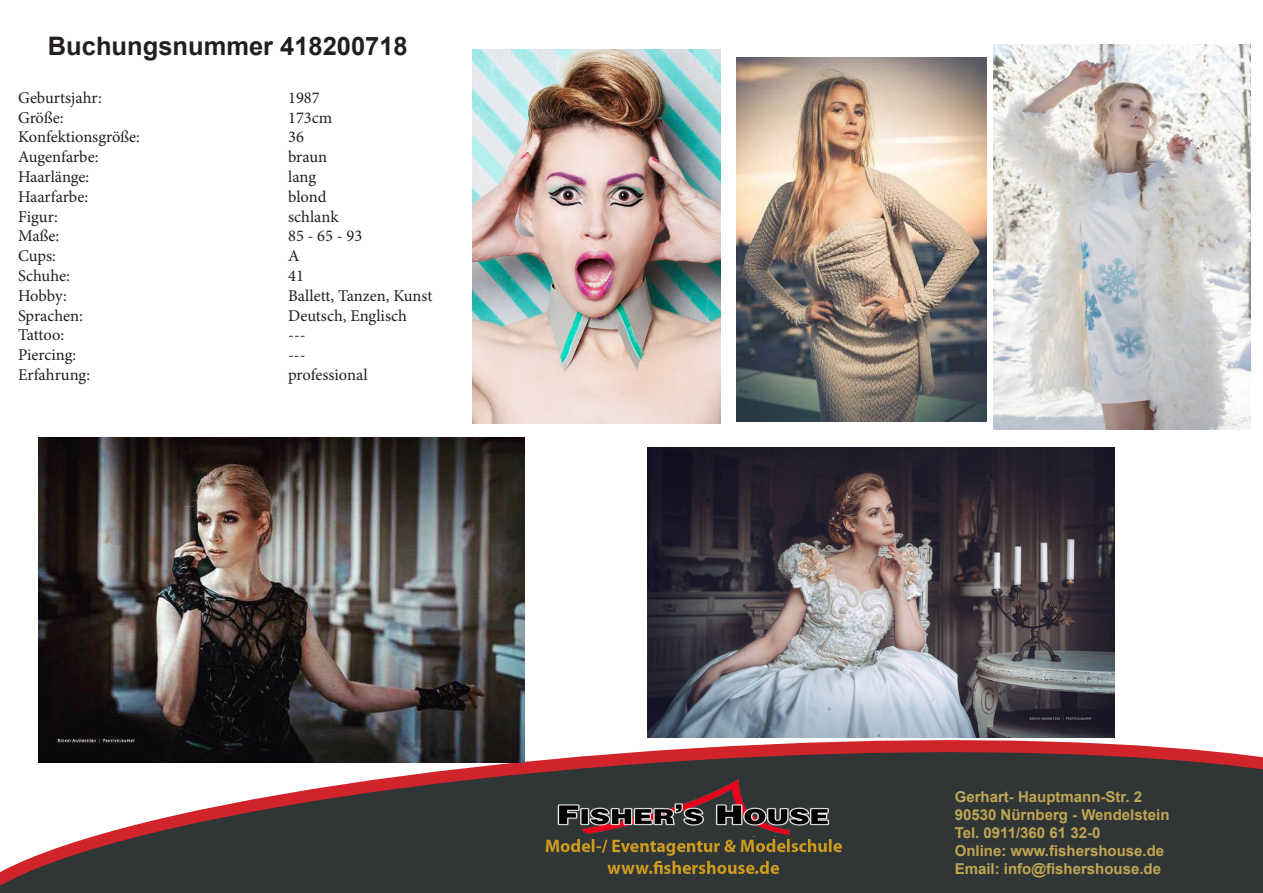
<style>
.page{position:relative;width:1263px;height:893px;background:#fff}
.page>*{position:absolute;margin:0;border:0;box-sizing:border-box;transform-origin:0 0}
.t1{font:700 25.5px "Arial";color:#231f20}
.t2{font:16.5px "Minion Pro";color:#231f20}
.t3{font:700 15px "Arial";color:#c1a652}
</style>
<div class="page">
<svg style="left:0;top:729px;width:1263px;height:164px"></svg>
<img style="left:513px;top:778px;width:361px;height:108px">
<img style="left:993px;top:44px;width:257px;height:385px">
<img style="left:647px;top:447px;width:467px;height:291px">
<img style="left:736px;top:58px;width:250px;height:364px">
<img style="left:38px;top:438px;width:486px;height:324px">
<img style="left:473px;top:50px;width:248px;height:373px">
<p class="t1" style="left:48px;top:28px;width:361px">Buchungsnummer 418200718</p>
<p class="t2" style="left:18px;top:86px;width:85px">Geburtsjahr:</p>
<p class="t2" style="left:288px;top:86px;width:33px">1987</p>
<p class="t2" style="left:18px;top:106px;width:47px">Größe:</p>
<p class="t2" style="left:288px;top:106px;width:46px">173cm</p>
<p class="t2" style="left:18px;top:126px;width:123px">Konfektionsgröße:</p>
<p class="t2" style="left:288px;top:126px;width:17px">36</p>
<p class="t2" style="left:18px;top:146px;width:82px">Augenfarbe:</p>
<p class="t2" style="left:288px;top:146px;width:41px">braun</p>
<p class="t2" style="left:18px;top:166px;width:73px">Haarlänge:</p>
<p class="t2" style="left:288px;top:166px;width:29px">lang</p>
<p class="t2" style="left:18px;top:185px;width:72px">Haarfarbe:</p>
<p class="t2" style="left:288px;top:185px;width:40px">blond</p>
<p class="t2" style="left:18px;top:205px;width:41px">Figur:</p>
<p class="t2" style="left:288px;top:205px;width:52px">schlank</p>
<p class="t2" style="left:18px;top:225px;width:43px">Maße:</p>
<p class="t2" style="left:288px;top:225px;width:76px">85 - 65 - 93</p>
<p class="t2" style="left:18px;top:245px;width:39px">Cups:</p>
<p class="t2" style="left:288px;top:245px;width:13px">A</p>
<p class="t2" style="left:18px;top:265px;width:53px">Schuhe:</p>
<p class="t2" style="left:288px;top:265px;width:17px">41</p>
<p class="t2" style="left:18px;top:284px;width:50px">Hobby:</p>
<p class="t2" style="left:288px;top:284px;width:146px">Ballett, Tanzen, Kunst</p>
<p class="t2" style="left:18px;top:304px;width:66px">Sprachen:</p>
<p class="t2" style="left:288px;top:304px;width:120px">Deutsch, Englisch</p>
<p class="t2" style="left:18px;top:324px;width:48px">Tattoo:</p>
<p class="t2" style="left:288px;top:324px;width:19px">---</p>
<p class="t2" style="left:18px;top:344px;width:60px">Piercing:</p>
<p class="t2" style="left:288px;top:344px;width:19px">---</p>
<p class="t2" style="left:18px;top:364px;width:74px">Erfahrung:</p>
<p class="t2" style="left:288px;top:364px;width:81px">professional</p>
<p class="t3" style="left:955px;top:786px;width:189px">Gerhart- Hauptmann-Str. 2</p>
<p class="t3" style="left:955px;top:804px;width:216px">90530 Nürnberg - Wendelstein</p>
<p class="t3" style="left:955px;top:822px;width:147px">Tel. 0911/360 61 32-0</p>
<p class="t3" style="left:955px;top:840px;width:211px">Online: www.fishershouse.de</p>
<p class="t3" style="left:955px;top:858px;width:208px">Email: info@fishershouse.de</p>
</div>
